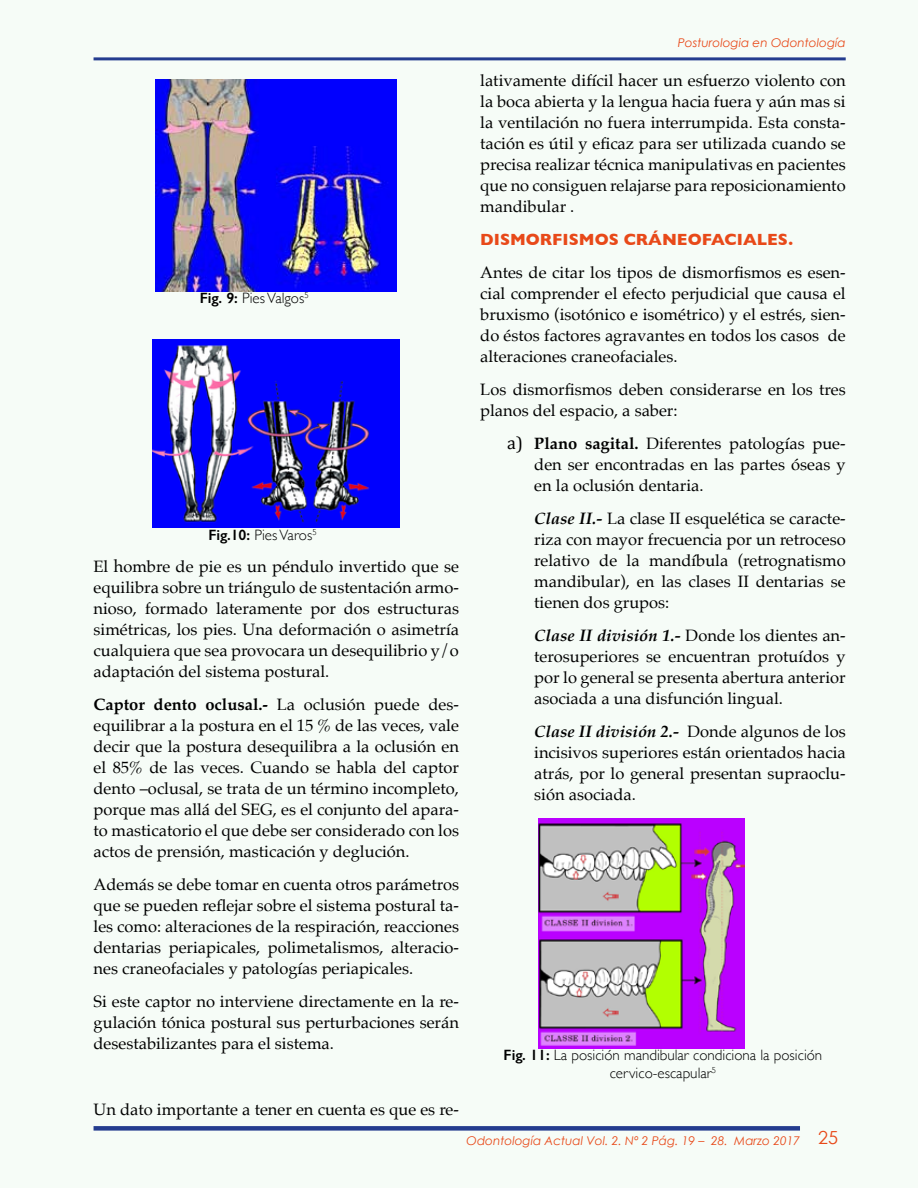
<style>
.page{position:relative;width:918px;height:1188px;background:#fff}
.page>*{position:absolute;margin:0;border:0;box-sizing:border-box;transform-origin:0 0}
.t1{font:18px "Century Gothic";color:#e84919}
.t2{font:16.5px/21px "Palatino";color:#000;text-align:justify}
.t3{font:700 16.5px "Gill Sans";color:#e84919}
.t4{font:300 15px/18px "Gill Sans";color:#000;text-align:center}
.t5{font:italic 12px "Century Gothic";color:#e84919}
.s1{font-weight:600}
.s2{font-weight:700}
.s3{font-family:"Cambria";font-size:18px}
.s4{font-weight:700;font-style:italic}
</style>
<div class="page">
<div style="left:94px;top:1126px;width:706px;height:5px;background:#243c8f"></div>
<hr style="left:94px;top:57px;width:752px;height:3px;background:#243c8f">
<img style="left:156px;top:79px;width:241px;height:212px">
<img style="left:153px;top:339px;width:247px;height:189px">
<img style="left:539px;top:819px;width:206px;height:229px">
<p class="t5" style="left:678px;top:35px;width:169px">Posturologia en Odontología</p>
<p class="t4" style="left:200px;top:289px;width:110px"><span class="s1">Fig. 9:</span> Pies Valgos<sup>5</sup></p>
<p class="t4" style="left:208px;top:526px;width:110px"><span class="s1">Fig.10:</span> Pies Varos<sup>5</sup></p>
<p class="t2" style="left:94px;top:557px;width:367px">El hombre de pie es un péndulo invertido que se equilibra sobre un triángulo de sustentación armo&shy;nioso, formado lateramente por dos estructuras simétricas, los pies. Una deformación o asimetría cualquiera que sea provocara un desequilibrio y/o adaptación del sistema postural.</p>
<p class="t2" style="left:94px;top:695px;width:367px"><span class="s2">Captor dento oclusal.-</span> La oclusión puede des&shy;equilibrar a la postura en el 15 % de las veces, vale decir que la postura desequilibra a la oclusión en el 85% de las veces. Cuando se habla del captor dento –oclusal, se trata de un término incompleto, porque mas allá del SEG, es el conjunto del apara&shy;to masticatorio el que debe ser considerado con los actos de prensión, masticación y deglución.</p>
<p class="t2" style="left:94px;top:875px;width:367px">Además se debe tomar en cuenta otros parámetros que se pueden reflejar sobre el sistema postural ta&shy;les como: alteraciones de la respiración, reacciones dentarias periapicales, polimetalismos, alteracio&shy;nes craneofaciales y patologías periapicales.</p>
<p class="t2" style="left:94px;top:992px;width:367px">Si este captor no interviene directamente en la re&shy;gulación tónica postural sus perturbaciones serán desestabilizantes para el sistema.</p>
<p class="t2" style="left:480px;top:71px;width:367px">lativamente difícil hacer un esfuerzo violento con la boca abierta y la lengua hacia fuera y aún mas si la ventilación no fuera interrumpida. Esta consta&shy;tación es útil y eficaz para ser utilizada cuando se precisa realizar técnica manipulativas en pacientes que no consiguen relajarse para reposicionamiento mandibular .</p>
<p class="t3" style="left:480px;top:230px;width:314px">DISMORFISMOS CRÁNEOFACIALES.</p>
<p class="t2" style="left:480px;top:263px;width:367px">Antes de citar los tipos de dismorfismos es esen&shy;cial comprender el efecto perjudicial que causa el bruxismo (isotónico e isométrico) y el estrés, sien&shy;do éstos factores agravantes en todos los casos de alteraciones craneofaciales.</p>
<p class="t2" style="left:480px;top:380px;width:367px">Los dismorfismos deben considerarse en los tres planos del espacio, a saber:</p>
<p class="t2" style="left:534px;top:434px;width:313px;text-indent:-27px"><span class="s3">a)</span> <span class="s2">Plano sagital.</span> Diferentes patologías pue&shy;den ser encontradas en las partes óseas y en la oclusión dentaria.</p>
<p class="t2" style="left:534px;top:509px;width:313px"><span class="s4">Clase II.-</span> La clase II esquelética se caracte&shy;riza con mayor frecuencia por un retroceso relativo de la mandíbula (retrognatismo mandibular), en las clases II dentarias se tienen dos grupos:</p>
<p class="t2" style="left:534px;top:626px;width:313px"><span class="s4">Clase II división 1.-</span> Donde los dientes an&shy;terosuperiores se encuentran protuídos y por lo general se presenta abertura anterior asociada a una disfunción lingual.</p>
<p class="t2" style="left:534px;top:722px;width:313px"><span class="s4">Clase II división 2.-</span> Donde algunos de los incisivos superiores están orientados hacia atrás, por lo general presentan supraoclu&shy;sión asociada.</p>
<p class="t4" style="left:504px;top:1046px;width:320px"><span class="s1">Fig. 11:</span> La posición mandibular condiciona la posición cervico-escapular<sup>5</sup></p>
<p class="t2" style="left:94px;top:1100px;width:367px">Un dato importante a tener en cuenta es que es re-</p>
<p class="t5" style="left:467px;top:1133px;width:335px">Odontología Actual Vol. 2. Nº 2 Pág. 19 – 28. Marzo 2017</p>
<p class="t1" style="left:818px;top:1126px;width:21px">25</p>
</div>
